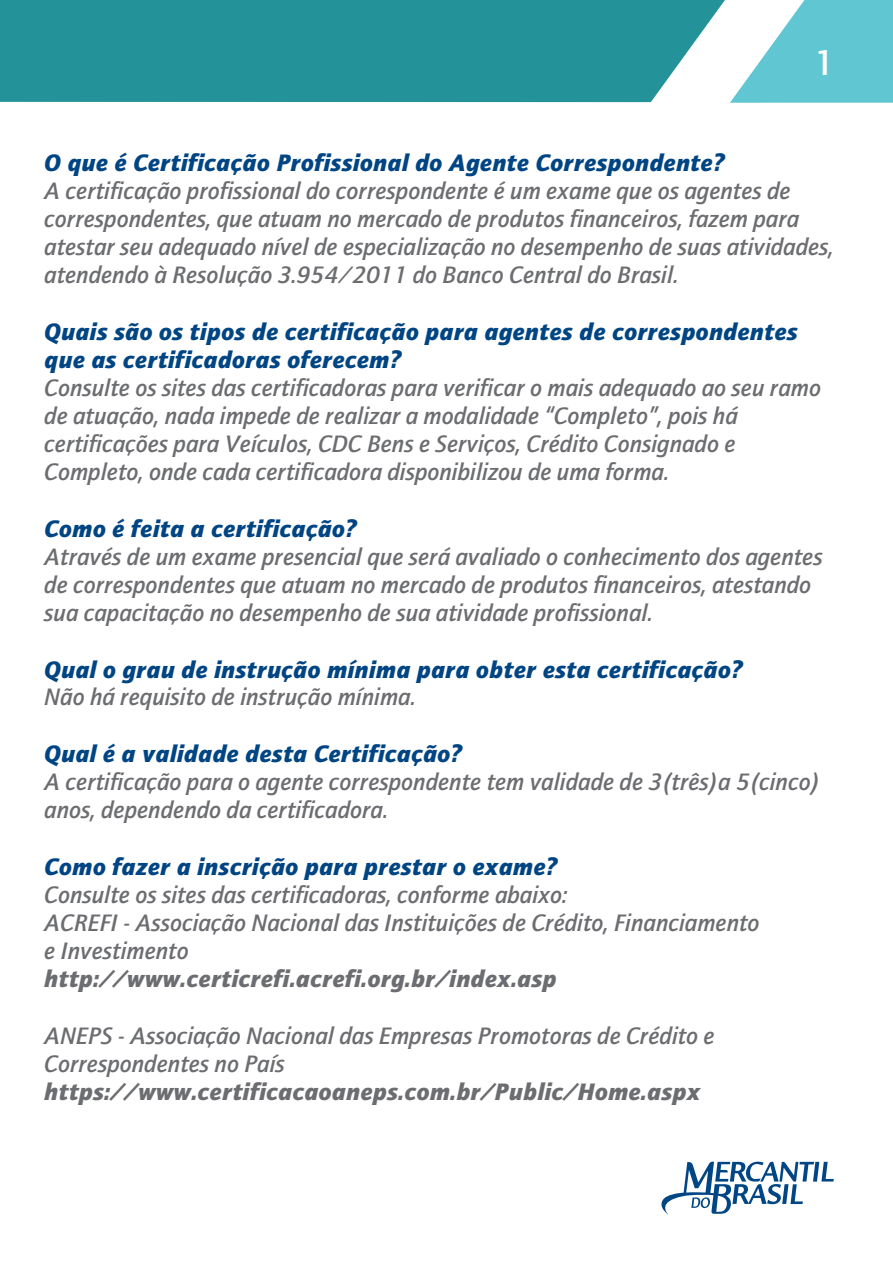
<style>
.page{position:relative;width:893px;height:1263px;background:#fff}
.page>*{position:absolute;margin:0;border:0;box-sizing:border-box;transform-origin:0 0}
.t1{font:36px "AT Quay Sans";color:#fff}
.t2{font:24px/27.9px "AT Qua San Med Ita";color:#6c6d70}
.t3{font:24px/28.5px "AT Qua San Bla Ita";color:#004583}
.t4{font:24px "AT Qua San Bla Ita";color:#6c6d70}
</style>
<div class="page">
<div style="left:0;top:0;width:633px;height:102px;background:#239299"></div>
<svg style="left:633px;top:0;width:260px;height:103px"></svg>
<svg style="left:661px;top:1161px;width:173px;height:54px"></svg>
<p class="t3" style="left:44px;top:149px;width:682px">O que é Certificação Profissional do Agente Correspondente?</p>
<h1 class="t1" style="left:814px;top:41px;width:22px">1</h1>
<p class="t2" style="left:44px;top:177px;width:791px">A certificação profissional do correspondente é um exame que os agentes de correspondentes, que atuam no mercado de produtos financeiros, fazem para atestar seu adequado nível de especialização no desempenho de suas atividades, atendendo à Resolução 3.954/2011 do Banco Central do Brasil.</p>
<p class="t3" style="left:44px;top:317px;width:755px">Quais são os tipos de certificação para agentes de correspondentes que as certificadoras oferecem?</p>
<p class="t2" style="left:44px;top:374px;width:778px">Consulte os sites das certificadoras para verificar o mais adequado ao seu ramo de atuação, nada impede de realizar a modalidade “Completo”, pois há certificações para Veículos, CDC Bens e Serviços, Crédito Consignado e Completo, onde cada certificadora disponibilizou de uma forma.</p>
<p class="t3" style="left:44px;top:514px;width:314px">Como é feita a certificação?</p>
<p class="t2" style="left:44px;top:542px;width:780px">Através de um exame presencial que será avaliado o conhecimento dos agentes de correspondentes que atuam no mercado de produtos financeiros, atestando sua capacitação no desempenho de sua atividade profissional.</p>
<p class="t3" style="left:44px;top:655px;width:700px">Qual o grau de instrução mínima para obter esta certificação?</p>
<p class="t2" style="left:44px;top:683px;width:373px">Não há requisito de instrução mínima.</p>
<p class="t3" style="left:44px;top:739px;width:419px">Qual é a validade desta Certificação?</p>
<p class="t2" style="left:44px;top:768px;width:777px">A certificação para o agente correspondente tem validade de 3(três)a 5(cinco) anos, dependendo da certificadora.</p>
<p class="t3" style="left:44px;top:852px;width:515px">Como fazer a inscrição para prestar o exame?</p>
<p class="t2" style="left:44px;top:881px;width:717px">Consulte os sites das certificadoras, conforme abaixo:<br>ACREFI - Associação Nacional das Instituições de Crédito, Financiamento e Investimento</p>
<p class="t4" style="left:44px;top:964px;width:514px">http://www.certicrefi.acrefi.org.br/index.asp</p>
<p class="t2" style="left:44px;top:1021px;width:672px">ANEPS - Associação Nacional das Empresas Promotoras de Crédito e<br>Correspondentes no País</p>
<p class="t4" style="left:44px;top:1077px;width:658px">https://www.certificacaoaneps.com.br/Public/Home.aspx</p>
</div>
